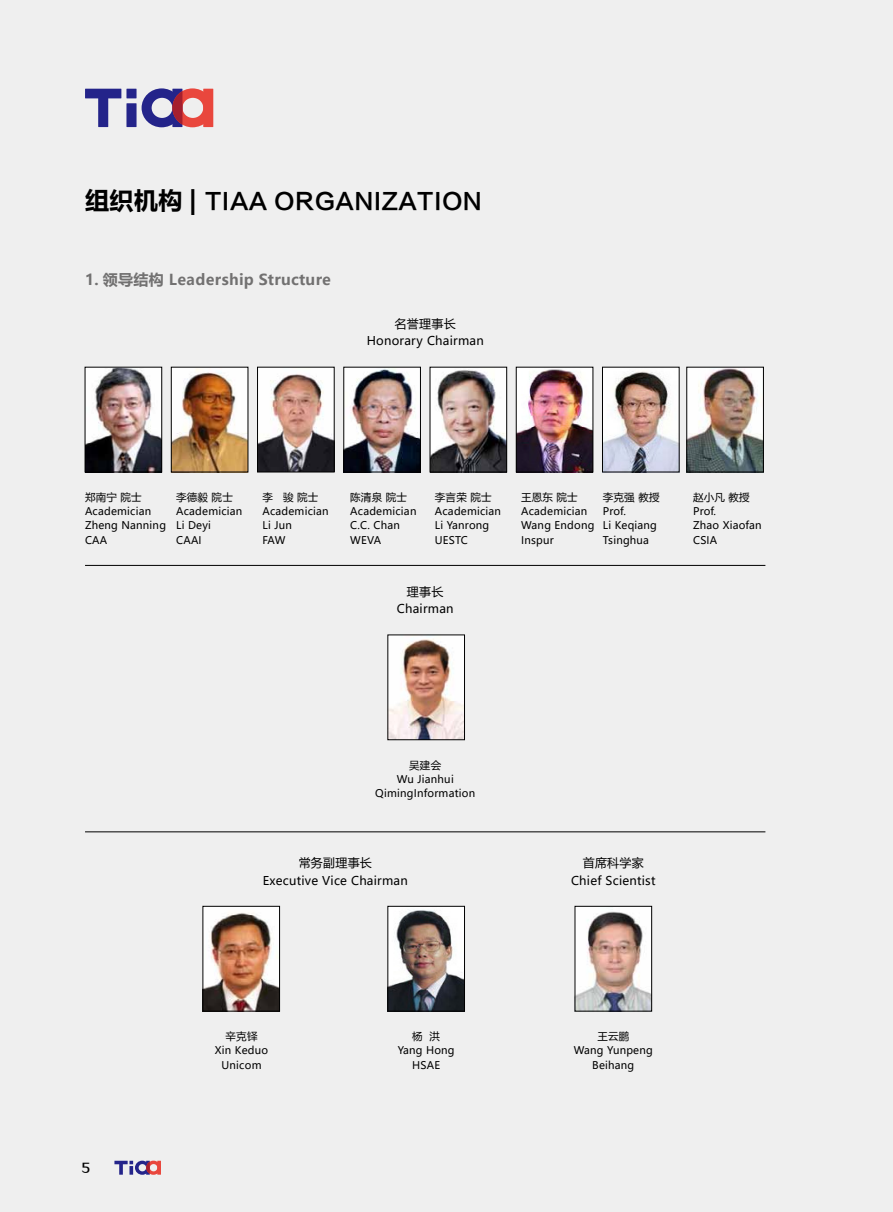
<style>
.page{position:relative;width:893px;height:1212px;background:#efefef}
.page>*{position:absolute;margin:0;border:0;box-sizing:border-box;transform-origin:0 0}
.t1{font:22.5px "FZLTZHK GBK1 0";letter-spacing:.02em;color:#000}
.t2{font:700 15px "Microsoft Ya Hei";letter-spacing:.02em;color:#727171}
.t3{font:12px/17.2px "Microsoft Ya Hei";letter-spacing:.02em;color:#000;text-align:center}
.t4{font:12px "FZZZHONGJW GB1 0";color:#000}
.t5{font:10.5px/14.2px "Microsoft Ya Hei";letter-spacing:.02em;color:#000}
.s1{font-family:"Microsoft Ya Hei";font-weight:700;font-size:24px}
</style>
<div class="page">
<hr style="left:114px;top:1161px;width:14px;height:3px;background:#24248a">
<svg style="left:119px;top:1162px;width:4px;height:13px"></svg>
<svg style="left:129px;top:1160px;width:32px;height:15px"></svg>
<img style="left:87px;top:369px;width:73px;height:101px">
<div style="left:85px;top:367px;width:77px;height:105px;border:1px solid #000"></div>
<img style="left:259px;top:369px;width:74px;height:101px">
<div style="left:257px;top:367px;width:78px;height:105px;border:1px solid #000"></div>
<img style="left:432px;top:369px;width:73px;height:101px">
<div style="left:430px;top:367px;width:77px;height:105px;border:1px solid #000"></div>
<img style="left:389px;top:636px;width:74px;height:102px">
<div style="left:387px;top:634px;width:78px;height:106px;border:1px solid #000"></div>
<img style="left:204px;top:908px;width:74px;height:101px">
<div style="left:202px;top:906px;width:78px;height:105px;border:1px solid #000"></div>
<img style="left:577px;top:908px;width:73px;height:101px">
<div style="left:575px;top:906px;width:77px;height:105px;border:1px solid #000"></div>
<img style="left:389px;top:908px;width:74px;height:101px">
<div style="left:387px;top:906px;width:78px;height:105px;border:1px solid #000"></div>
<img style="left:173px;top:369px;width:73px;height:101px">
<div style="left:171px;top:367px;width:77px;height:105px;border:1px solid #000"></div>
<img style="left:345px;top:369px;width:74px;height:101px">
<div style="left:343px;top:367px;width:78px;height:105px;border:1px solid #000"></div>
<img style="left:518px;top:369px;width:73px;height:101px">
<div style="left:516px;top:367px;width:77px;height:105px;border:1px solid #000"></div>
<img style="left:604px;top:369px;width:73px;height:101px">
<div style="left:602px;top:367px;width:77px;height:105px;border:1px solid #000"></div>
<img style="left:688px;top:369px;width:74px;height:101px">
<div style="left:686px;top:367px;width:78px;height:105px;border:1px solid #000"></div>
<hr style="left:85px;top:565px;width:680px;height:1px;background:#000">
<hr style="left:85px;top:831px;width:680px;height:1px;background:#000">
<div style="left:85px;top:89px;width:36px;height:9px;background:#24248a"></div>
<div style="left:98px;top:92px;width:10px;height:35px;background:#24248a"></div>
<div style="left:126px;top:103px;width:11px;height:24px;background:#24248a"></div>
<div style="left:126px;top:89px;width:11px;height:9px;background:#24248a"></div>
<svg style="left:142px;top:88px;width:71px;height:39px"></svg>
<h1 class="t1" style="left:85px;top:189px;width:398px"><span class="s1">组织机构 |</span> TIAA ORGANIZATION</h1>
<h2 class="t2" style="left:85px;top:270px;width:247px">1. 领导结构 Leadership Structure</h2>
<p class="t3" style="left:367px;top:315px;width:119px">名誉理事长<br>Honorary Chairman</p>
<p class="t5" style="left:85px;top:490px;width:83px">郑南宁 院士<br>Academician<br>Zheng Nanning<br>CAA</p>
<p class="t5" style="left:176px;top:490px;width:68px">李德毅 院士<br>Academician<br>Li Deyi<br>CAAI</p>
<p class="t5" style="left:262px;top:490px;width:68px">李 骏 院士<br>Academician<br>Li Jun<br>FAW</p>
<p class="t5" style="left:350px;top:490px;width:68px">陈清泉 院士<br>Academician<br>C.C. Chan<br>WEVA</p>
<p class="t5" style="left:435px;top:490px;width:68px">李言荣 院士<br>Academician<br>Li Yanrong<br>UESTC</p>
<p class="t5" style="left:521px;top:490px;width:75px">王恩东 院士<br>Academician<br>Wang Endong<br>Inspur</p>
<p class="t5" style="left:603px;top:490px;width:58px">李克强 教授<br>Prof.<br>Li Keqiang<br>Tsinghua</p>
<p class="t5" style="left:693px;top:490px;width:70px">赵小凡 教授<br>Prof.<br>Zhao Xiaofan<br>CSIA</p>
<p class="t3" style="left:397px;top:582px;width:58px">理事长<br>Chairman</p>
<p class="t5" style="left:375px;top:757px;width:101px;text-align:center">吴建会<br>Wu Jianhui<br>QimingInformation</p>
<p class="t3" style="left:263px;top:854px;width:147px">常务副理事长<br>Executive Vice Chairman</p>
<p class="t3" style="left:571px;top:854px;width:86px">首席科学家<br>Chief Scientist</p>
<p class="t4" style="left:82px;top:1161px;width:10px">5</p>
<p class="t5" style="left:215px;top:1029px;width:55px;text-align:center">辛克铎<br>Xin Keduo<br>Unicom</p>
<p class="t5" style="left:574px;top:1029px;width:81px;text-align:center">王云鹏<br>Wang Yunpeng<br>Beihang</p>
<p class="t5" style="left:398px;top:1029px;width:58px;text-align:center">杨 洪<br>Yang Hong<br>HSAE</p>
</div>
